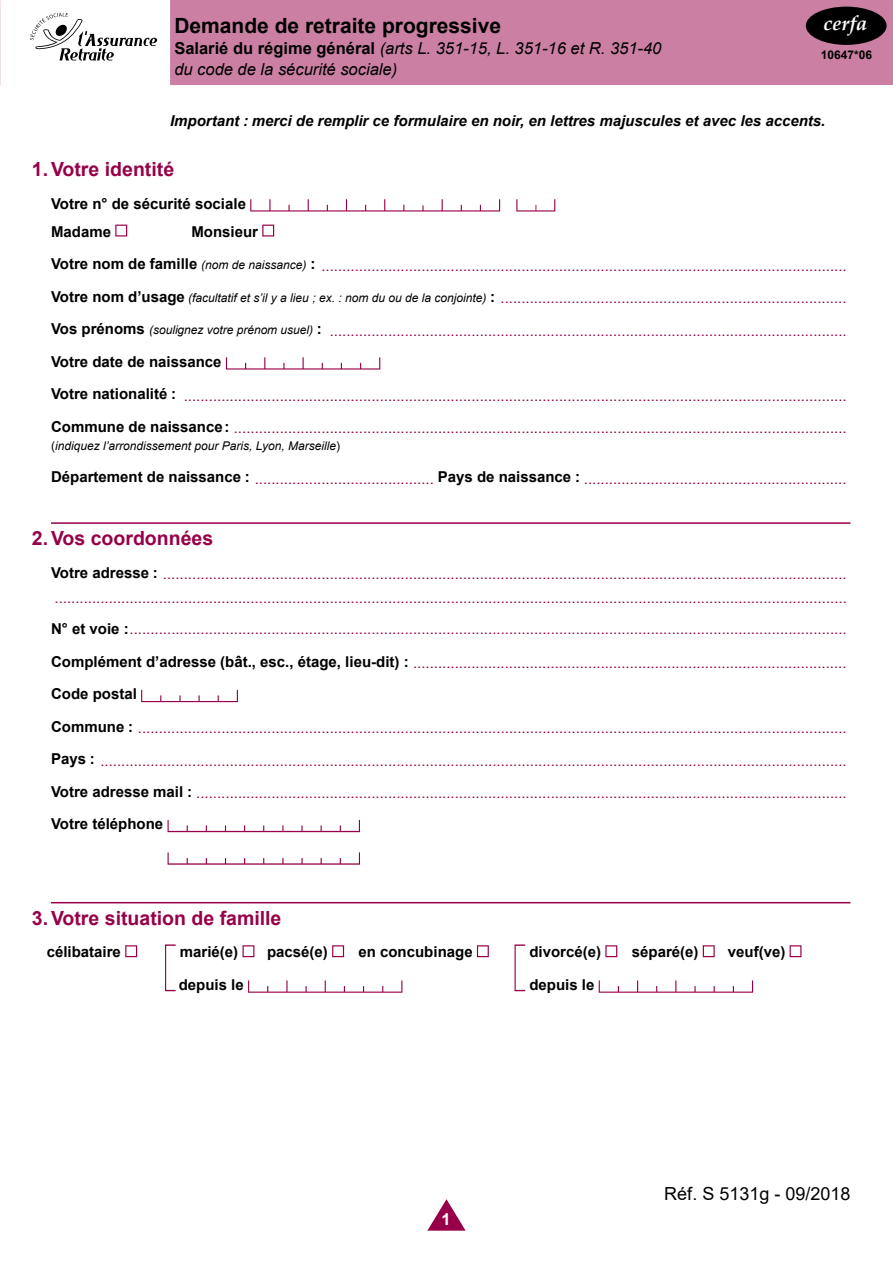
<style>
.page{position:relative;width:893px;height:1263px;background:#fff}
.page>*{position:absolute;margin:0;border:0;box-sizing:border-box;transform-origin:0 0}
.t1{font:700 21px "Arial";color:#000}
.t2{font:italic 700 20.25px "Palatino Linotype";color:#fff}
.t3{font:700 19.5px "Arial";color:#970048}
.t4{font:18px "Arial";color:#000}
.t5{font:italic 16.5px/21px "Arial";color:#000}
.t6{font:700 16.5px "Arial";color:#fff}
.texte_civilité{font:15px/24px "Arial";color:#970048}
.texte_civilité-2{font:700 15px "Arial";color:#000}
.t7{font:italic 700 15px "Arial";color:#000}
.texte_civilité-3{font:italic 12px "Arial";color:#000}
.t8{font:700 12px "Arial";color:#000}
.s1{font-weight:700;font-style:normal}
.s2{font-weight:700;color:#000}
.s3{font-style:italic;font-size:12px;color:#000}
.s4{font-style:normal}
</style>
<div class="page">
<svg style="left:30px;top:13px;width:127px;height:48px"></svg>
<svg style="left:427px;top:1199px;width:39px;height:32px"></svg>
<div style="left:170px;top:0;width:723px;height:85px;background:#cb80a3"></div>
<div style="left:806px;top:7px;width:81px;height:38px;background:#000;border-radius:50%"></div>
<hr style="left:51px;top:522px;width:799px;height:2px;background:#970048">
<hr style="left:51px;top:902px;width:799px;height:1px;background:#970048">
<svg style="left:250px;top:199px;width:305px;height:12px"></svg>
<svg style="left:115px;top:225px;width:12px;height:11px"></svg>
<svg style="left:262px;top:225px;width:12px;height:11px"></svg>
<svg style="left:226px;top:357px;width:154px;height:13px"></svg>
<svg style="left:141px;top:690px;width:97px;height:12px"></svg>
<svg style="left:168px;top:820px;width:192px;height:12px"></svg>
<svg style="left:168px;top:852px;width:192px;height:13px"></svg>
<svg style="left:137px;top:945px;width:1px;height:12px"></svg>
<svg style="left:125px;top:945px;width:12px;height:12px"></svg>
<svg style="left:165px;top:944px;width:11px;height:47px"></svg>
<svg style="left:242px;top:945px;width:13px;height:12px"></svg>
<svg style="left:243px;top:945px;width:11px;height:12px"></svg>
<svg style="left:344px;top:945px;width:1px;height:12px"></svg>
<svg style="left:332px;top:945px;width:12px;height:12px"></svg>
<svg style="left:476px;top:945px;width:1px;height:12px"></svg>
<svg style="left:477px;top:945px;width:12px;height:12px"></svg>
<svg style="left:515px;top:944px;width:10px;height:47px"></svg>
<svg style="left:605px;top:945px;width:12px;height:12px"></svg>
<svg style="left:703px;top:945px;width:12px;height:12px"></svg>
<svg style="left:789px;top:945px;width:13px;height:12px"></svg>
<svg style="left:790px;top:945px;width:11px;height:12px"></svg>
<svg style="left:248px;top:980px;width:154px;height:13px"></svg>
<svg style="left:599px;top:980px;width:154px;height:13px"></svg>
<p class="t1" style="left:174px;top:11px;width:328px">Demande de retraite progressive</p>
<p class="t5" style="left:174px;top:38px;width:488px"><span class="s1">Salarié du régime général</span> (arts L. 351-15, L. 351-16 et R. 351-40 du code de la sécurité sociale)</p>
<p class="t2" style="left:824px;top:9px;width:45px">cerfa</p>
<p class="t8" style="left:821px;top:46px;width:53px">10647*06</p>
<p class="t7" style="left:170px;top:110px;width:657px">Important : merci de remplir ce formulaire en noir, en lettres majuscules et avec les accents.</p>
<p class="t3" style="left:32px;top:155px;width:144px">1.Votre identité</p>
<p class="texte_civilité-2" style="left:51px;top:193px;width:196px">Votre n° de sécurité sociale</p>
<p class="texte_civilité-2" style="left:51px;top:221px;width:62px">Madame</p>
<p class="texte_civilité-2" style="left:191px;top:221px;width:68px">Monsieur</p>
<p class="texte_civilité" style="left:51px;top:253px;width:797px"><span class="s2">Votre nom de famille</span> <span class="s3">(nom de naissance)</span> <span class="s2">:</span> ..............................................................................................................................</p>
<p class="texte_civilité" style="left:51px;top:286px;width:797px"><span class="s2">Votre nom d’usage</span> <span class="s3">(facultatif et s’il y a lieu ; ex. : nom du ou de la conjointe)</span> <span class="s2">:</span> ...................................................................................</p>
<p class="texte_civilité" style="left:51px;top:318px;width:797px"><span class="s2">Vos prénoms</span> <span class="s3">(soulignez votre prénom usuel)</span> <span class="s2">:</span> ............................................................................................................................</p>
<p class="texte_civilité-2" style="left:51px;top:351px;width:172px">Votre date de naissance</p>
<p class="texte_civilité" style="left:51px;top:383px;width:797px"><span class="s2">Votre nationalité :</span> ...............................................................................................................................................................</p>
<p class="texte_civilité" style="left:51px;top:416px;width:797px"><span class="s2">Commune de naissance:</span> ...................................................................................................................................................</p>
<p class="texte_civilité-3" style="left:51px;top:438px;width:291px"><span class="s4">(</span>indiquez l’arrondissement pour Paris, Lyon, Marseille<span class="s4">)</span></p>
<p class="texte_civilité" style="left:51px;top:466px;width:797px"><span class="s2">Département de naissance :</span> ........................................... <span class="s2">Pays de naissance :</span> ...............................................................</p>
<p class="t3" style="left:32px;top:524px;width:183px">2.Vos coordonnées</p>
<p class="texte_civilité" style="left:51px;top:562px;width:797px"><span class="s2">Votre adresse :</span> .................................................................................................................................................................... ..............................................................................................................................................................................................</p>
<p class="texte_civilité" style="left:51px;top:617px;width:797px"><span class="s2">N° et voie :</span>............................................................................................................................................................................</p>
<p class="texte_civilité" style="left:51px;top:651px;width:797px"><span class="s2">Complément d’adresse (bât., esc., étage, lieu-dit) :</span> ........................................................................................................</p>
<p class="texte_civilité-2" style="left:51px;top:683px;width:87px">Code postal</p>
<p class="texte_civilité" style="left:51px;top:716px;width:797px"><span class="s2">Commune :</span> ..........................................................................................................................................................................</p>
<p class="texte_civilité" style="left:51px;top:748px;width:797px"><span class="s2">Pays :</span> ...................................................................................................................................................................................</p>
<p class="texte_civilité" style="left:51px;top:781px;width:797px"><span class="s2">Votre adresse mail :</span> ............................................................................................................................................................</p>
<p class="texte_civilité-2" style="left:51px;top:813px;width:114px">Votre téléphone</p>
<p class="t3" style="left:32px;top:904px;width:251px">3.Votre situation de famille</p>
<p class="texte_civilité-2" style="left:47px;top:941px;width:76px">célibataire</p>
<p class="texte_civilité-2" style="left:180px;top:941px;width:60px">marié(e)</p>
<p class="texte_civilité-2" style="left:267px;top:941px;width:62px">pacsé(e)</p>
<p class="texte_civilité-2" style="left:358px;top:941px;width:116px">en concubinage</p>
<p class="texte_civilité-2" style="left:529px;top:941px;width:73px">divorcé(e)</p>
<p class="texte_civilité-2" style="left:632px;top:941px;width:68px">séparé(e)</p>
<p class="texte_civilité-2" style="left:728px;top:941px;width:59px">veuf(ve)</p>
<p class="texte_civilité-2" style="left:179px;top:974px;width:67px">depuis le</p>
<p class="texte_civilité-2" style="left:529px;top:974px;width:67px">depuis le</p>
<p class="t6" style="left:441px;top:1208px;width:11px">1</p>
<p class="t4" style="left:664px;top:1181px;width:188px">Réf. S 5131g - 09/2018</p>
</div>
